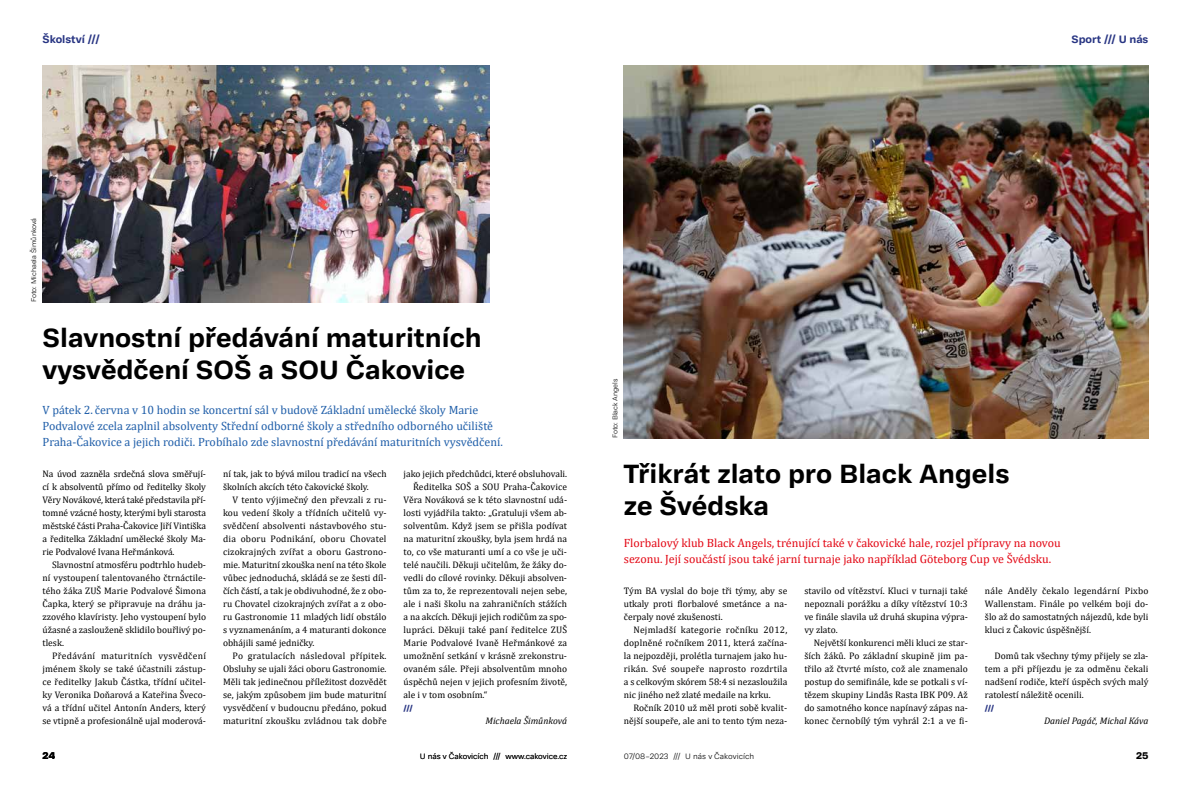
<style>
.page{position:relative;width:1191px;height:794px;background:#fff}
.page>*{position:absolute;margin:0;border:0;box-sizing:border-box;transform-origin:0 0}
.t1{font:700 27px/32px "Adapter PE Text";color:#000}
.t2{font:12px/16px "Cambria";color:#1f5ea9}
.t3{font:12px/16px "Cambria";color:#e30613}
.t4{font:700 11px "Adapter PE Text";color:#283583}
.t5{font:10px "Adapter PE Text Eb";color:#000}
.t6{font:9.5px/13px "Cambria";color:#000;text-align:justify}
.t7{font:italic 9.5px "Cambria";color:#000}
.t8{font:300 8px "Adapter PE Text";color:#000}
.t9{font:8px "Adapter PE Text Eb";color:#283583}
.t10{font:300 7px "Adapter PE Text";color:#000}
</style>
<div class="page">
<img style="left:624px;top:65px;width:524px;height:373px">
<img style="left:43px;top:65px;width:446px;height:237px">
<p class="t4" style="left:43px;top:30px;width:59px">Školství ///</p>
<p class="t4" style="left:1071px;top:30px;width:78px">Sport /// U nás</p>
<p class="t10" style="left:29px;top:302px;width:86px;rotate:-90deg">Foto: Michaela Šimůnková</p>
<h1 class="t1" style="left:43px;top:319px;width:441px">Slavnostní předávání maturitních vysvědčení SOŠ a SOU Čakovice</h1>
<p class="t2" style="left:43px;top:402px;width:462px">V pátek 2. června v 10 hodin se koncertní sál v budově Základní umělecké školy Marie<br>Podvalové zcela zaplnil absolventy Střední odborné školy a středního odborného učiliště<br>Praha-Čakovice a jejich rodiči. Probíhalo zde slavnostní předávání maturitních vysvědčení.</p>
<p class="t6" style="left:43px;top:467px;width:165px">Na úvod zazněla srdečná slova směřují&shy;cí k absolventů přímo od ředitelky školy Věry Novákové, která také představila pří&shy;tomné vzácné hosty, kterými byli starosta městské části Praha-Čakovice Jiří Vintiška a ředitelka Základní umělecké školy Ma&shy;rie Podvalové Ivana Heřmánková.</p>
<p class="t6" style="left:43px;top:558px;width:165px;text-indent:10px">Slavnostní atmosféru podtrhlo hudeb&shy;ní vystoupení talentovaného čtrnáctile&shy;tého žáka ZUŠ Marie Podvalové Šimona Čapka, který se připravuje na dráhu ja&shy;zzového klavíristy. Jeho vystoupení bylo úžasné a zaslouženě sklidilo bouřlivý po&shy;tlesk.</p>
<p class="t6" style="left:43px;top:649px;width:165px;text-indent:10px">Předávání maturitních vysvědčení jménem školy se také účastnili zástup&shy;ce ředitelky Jakub Částka, třídní učitel&shy;ky Veronika Doňarová a Kateřina Šveco&shy;vá a třídní učitel Antonín Anders, který se vtipně a profesionálně ujal moderová-</p>
<p class="t6" style="left:223px;top:467px;width:165px">ní tak, jak to bývá milou tradicí na všech školních akcích této čakovické školy.</p>
<p class="t6" style="left:223px;top:493px;width:165px;text-indent:10px">V tento výjimečný den převzali z ru&shy;kou vedení školy a třídních učitelů vy&shy;svědčení absolventi nástavbového stu&shy;dia oboru Podnikání, oboru Chovatel cizokrajných zvířat a oboru Gastrono&shy;mie. Maturitní zkouška není na této škole vůbec jednoduchá, skládá se ze šesti díl&shy;čích částí, a tak je obdivuhodné, že z obo&shy;ru Chovatel cizokrajných zvířat a z obo&shy;ru Gastronomie 11 mladých lidí obstálo s vyznamenáním, a 4 maturanti dokonce obhájili samé jedničky.</p>
<p class="t6" style="left:223px;top:649px;width:165px;text-indent:10px">Po gratulacích následoval přípitek.<br>Obsluhy se ujali žáci oboru Gastronomie.<br>Měli tak jedinečnou příležitost dozvědět se, jakým způsobem jim bude maturitní vysvědčení v budoucnu předáno, pokud maturitní zkoušku zvládnou tak dobře</p>
<p class="t6" style="left:403px;top:467px;width:165px">jako jejich předchůdci, které obsluhovali.</p>
<p class="t6" style="left:413px;top:480px;width:155px">Ředitelka SOŠ a SOU Praha-Čakovice</p>
<p class="t6" style="left:403px;top:493px;width:165px">Věra Nováková se k této slavnostní udá-</p>
<p class="t6" style="left:403px;top:506px;width:165px">losti vyjádřila takto: „Gratuluji všem ab-</p>
<p class="t6" style="left:403px;top:519px;width:165px">solventům. Když jsem se přišla podívat</p>
<p class="t6" style="left:403px;top:532px;width:165px">na maturitní zkoušky, byla jsem hrdá na</p>
<p class="t6" style="left:403px;top:545px;width:165px">to, co vše maturanti umí a co vše je uči-</p>
<p class="t6" style="left:403px;top:558px;width:165px">telé naučili. Děkuji učitelům, že žáky do-</p>
<p class="t6" style="left:403px;top:571px;width:165px">vedli do cílové rovinky. Děkuji absolven-</p>
<p class="t6" style="left:403px;top:584px;width:165px">tům za to, že reprezentovali nejen sebe,</p>
<p class="t6" style="left:403px;top:597px;width:165px">ale i naši školu na zahraničních stážích</p>
<p class="t6" style="left:403px;top:610px;width:165px">a na akcích. Děkuji jejich rodičům za spo-</p>
<p class="t6" style="left:403px;top:623px;width:165px">lupráci. Děkuji také paní ředitelce ZUŠ</p>
<p class="t6" style="left:403px;top:636px;width:165px">Marie Podvalové Ivaně Heřmánkové za</p>
<p class="t6" style="left:403px;top:649px;width:165px">umožnění setkání v krásně zrekonstru-</p>
<p class="t6" style="left:403px;top:662px;width:165px">ovaném sále. Přeji absolventům mnoho</p>
<p class="t6" style="left:403px;top:675px;width:165px">úspěchů nejen v jejich profesním životě,</p>
<p class="t6" style="left:403px;top:688px;width:85px">ale i v tom osobním.“</p>
<p class="t9" style="left:403px;top:701px;width:11px">///</p>
<p class="t7" style="left:485px;top:714px;width:83px">Michaela Šimůnková</p>
<p class="t10" style="left:610px;top:438px;width:61px;rotate:-90deg">Foto: Black Angels</p>
<h1 class="t1" style="left:624px;top:455px;width:387px">Třikrát zlato pro Black Angels ze Švédska</h1>
<p class="t3" style="left:624px;top:535px;width:438px">Florbalový klub Black Angels, trénující také v čakovické hale, rozjel přípravy na novou sezonu. Její součástí jsou také jarní turnaje jako například Göteborg Cup ve Švédsku.</p>
<p class="t6" style="left:624px;top:584px;width:165px">Tým BA vyslal do boje tři týmy, aby se utkaly proti florbalové smetánce a na&shy;čerpaly nové zkušenosti.</p>
<p class="t6" style="left:624px;top:623px;width:165px;text-indent:10px">Nejmladší kategorie ročníku 2012, doplněné ročníkem 2011, která začína&shy;la nejpozději, prolétla turnajem jako hu&shy;rikán. Své soupeře naprosto rozdrtila a s celkovým skórem 58:4 si nezasloužila nic jiného než zlaté medaile na krku.</p>
<p class="t6" style="left:624px;top:701px;width:165px;text-align:right">Ročník 2010 už měl proti sobě kvalit&shy;nější soupeře, ale ani to tento tým neza-</p>
<p class="t6" style="left:804px;top:584px;width:165px">stavilo od vítězství. Kluci v turnaji také nepoznali porážku a díky vítězství 10:3 ve finále slavila už druhá skupina výpra&shy;vy zlato.</p>
<p class="t6" style="left:804px;top:636px;width:165px;text-indent:10px">Největší konkurenci měli kluci ze star&shy;ších žáků. Po základní skupině jim pa&shy;třilo až čtvrté místo, což ale znamenalo postup do semifinále, kde se potkali s ví&shy;tězem skupiny Lindås Rasta IBK P09. Až do samotného konce napínavý zápas na&shy;konec černobílý tým vyhrál 2:1 a ve fi-</p>
<p class="t6" style="left:985px;top:584px;width:165px">nále Anděly čekalo legendární Pixbo Wallenstam. Finále po velkém boji do&shy;šlo až do samostatných nájezdů, kde byli kluci z Čakovic úspěšnější.</p>
<p class="t6" style="left:985px;top:649px;width:165px;text-indent:10px">Domů tak všechny týmy přijely se zla&shy;tem a při příjezdu je za odměnu čekali nadšení rodiče, kteří úspěch svých malý ratolestí náležitě ocenili.</p>
<p class="t9" style="left:985px;top:701px;width:11px">///</p>
<p class="t7" style="left:1044px;top:714px;width:106px">Daniel Pagáč, Michal Káva</p>
<p class="t5" style="left:43px;top:747px;width:14px">24</p>
<p class="t8" style="left:420px;top:750px;width:149px">U nás v Čakovicích /// www.cakovice.cz</p>
<p class="t8" style="left:624px;top:750px;width:132px">07/08–2023 /// U nás v Čakovicích</p>
<p class="t5" style="left:1136px;top:747px;width:14px">25</p>
</div>
